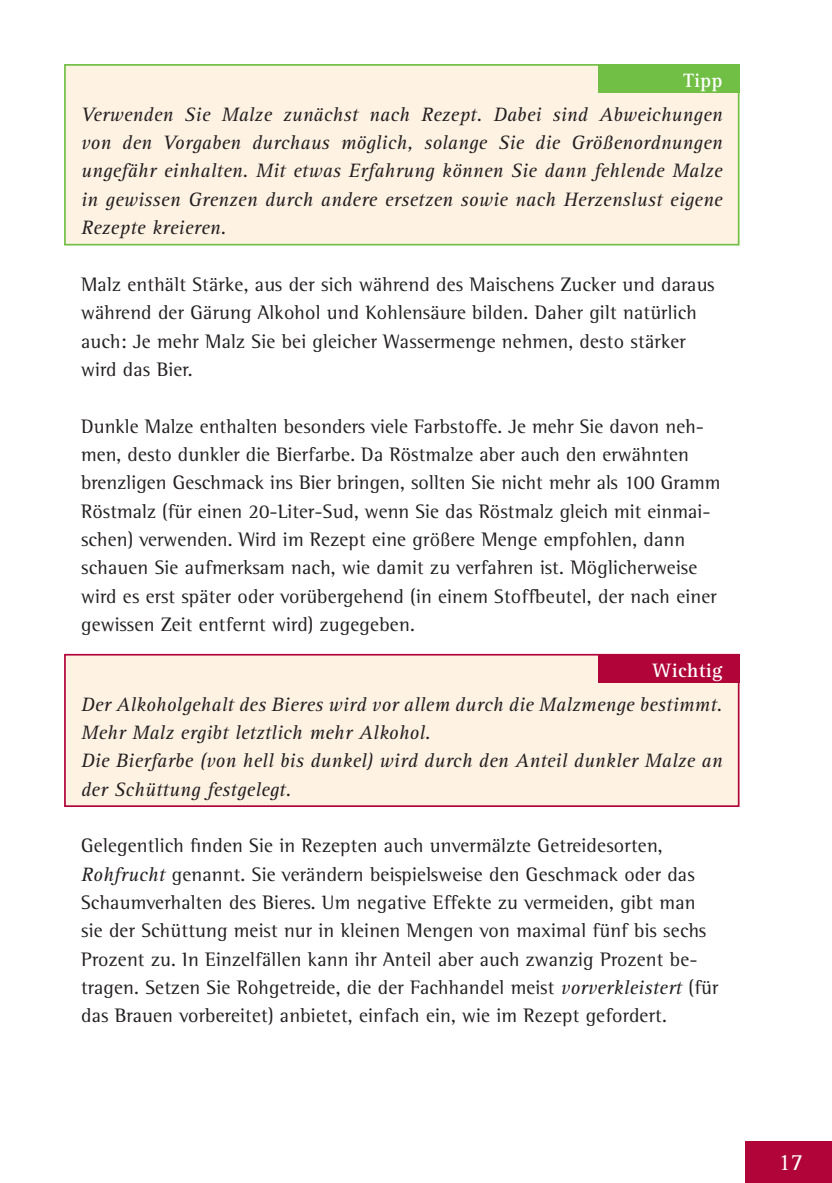
<style>
.page{position:relative;width:832px;height:1183px;background:#fff}
.page>*{position:absolute;margin:0;border:0;box-sizing:border-box;transform-origin:0 0}
.t1{font:24px "Rotis Serif";color:#fff}
.t2{font:20px/28.4px "Rotis Semi Serif";letter-spacing:.01em;color:#231f20}
.t3{font:italic 20px/28.4px "Rotis Serif";letter-spacing:.01em;color:#231f20;text-align:justify}
.t4{font:700 20px "Rotis Serif";letter-spacing:.02em;color:#fff}
.s1{font-family:"Rotis Serif";font-style:italic}
</style>
<div class="page">
<div style="left:744px;top:1141px;width:87px;height:42px;background:#b10439"></div>
<div style="left:65px;top:654px;width:673px;height:152px;background:#fef2e3"></div>
<div style="left:64px;top:654px;width:675px;height:153px;border:2px solid #b10439"></div>
<div style="left:597px;top:654px;width:142px;height:28px;background:#b10439"></div>
<div style="left:65px;top:65px;width:673px;height:180px;background:#fef2e3"></div>
<div style="left:64px;top:64px;width:675px;height:181px;border:2px solid #71bf44"></div>
<div style="left:597px;top:64px;width:142px;height:28px;background:#71bf44"></div>
<p class="t4" style="left:683px;top:73px;width:41px">Tipp</p>
<p class="t3" style="left:81px;top:102px;width:642px">Verwenden Sie Malze zunächst nach Rezept. Dabei sind Abweichungen von den Vorgaben durchaus möglich, solange Sie die Größenordnungen ungefähr einhalten. Mit etwas Erfahrung können Sie dann fehlende Malze in gewissen Grenzen durch andere ersetzen sowie nach Herzenslust eigene Rezepte kreieren.</p>
<p class="t2" style="left:81px;top:272px;width:634px">Malz enthält Stärke, aus der sich während des Maischens Zucker und daraus während der Gärung Alkohol und Kohlensäure bilden. Daher gilt natürlich auch: Je mehr Malz Sie bei gleicher Wassermenge nehmen, desto stärker wird das Bier.</p>
<p class="t2" style="left:81px;top:413px;width:640px">Dunkle Malze enthalten besonders viele Farbstoffe. Je mehr Sie davon neh&shy;men, desto dunkler die Bierfarbe. Da Röstmalze aber auch den erwähnten brenzligen Geschmack ins Bier bringen, sollten Sie nicht mehr als 100 Gramm Röstmalz (für einen 20-Liter-Sud, wenn Sie das Röstmalz gleich mit einmai&shy;schen) verwenden. Wird im Rezept eine größere Menge empfohlen, dann schauen Sie aufmerksam nach, wie damit zu verfahren ist. Möglicherweise wird es erst später oder vorübergehend (in einem Stoffbeutel, der nach einer gewissen Zeit entfernt wird) zugegeben.</p>
<p class="t4" style="left:651px;top:662px;width:72px">Wichtig</p>
<p class="t3" style="left:81px;top:691px;width:642px;text-align:left">Der Alkoholgehalt des Bieres wird vor allem durch die Malzmenge bestimmt.<br>Mehr Malz ergibt letztlich mehr Alkohol.<br>Die Bierfarbe (von hell bis dunkel) wird durch den Anteil dunkler Malze an der Schüttung festgelegt.</p>
<p class="t2" style="left:81px;top:833px;width:638px">Gelegentlich finden Sie in Rezepten auch unvermälzte Getreidesorten, <span class="s1">Rohfrucht</span> genannt. Sie verändern beispielsweise den Geschmack oder das Schaumverhalten des Bieres. Um negative Effekte zu vermeiden, gibt man sie der Schüttung meist nur in kleinen Mengen von maximal fünf bis sechs Prozent zu. In Einzelfällen kann ihr Anteil aber auch zwanzig Prozent be&shy;tragen. Setzen Sie Rohgetreide, die der Fachhandel meist <span class="s1">vorverkleistert</span> (für das Brauen vorbereitet) anbietet, einfach ein, wie im Rezept gefordert.</p>
<p class="t1" style="left:777px;top:1153px;width:27px">17</p>
</div>
